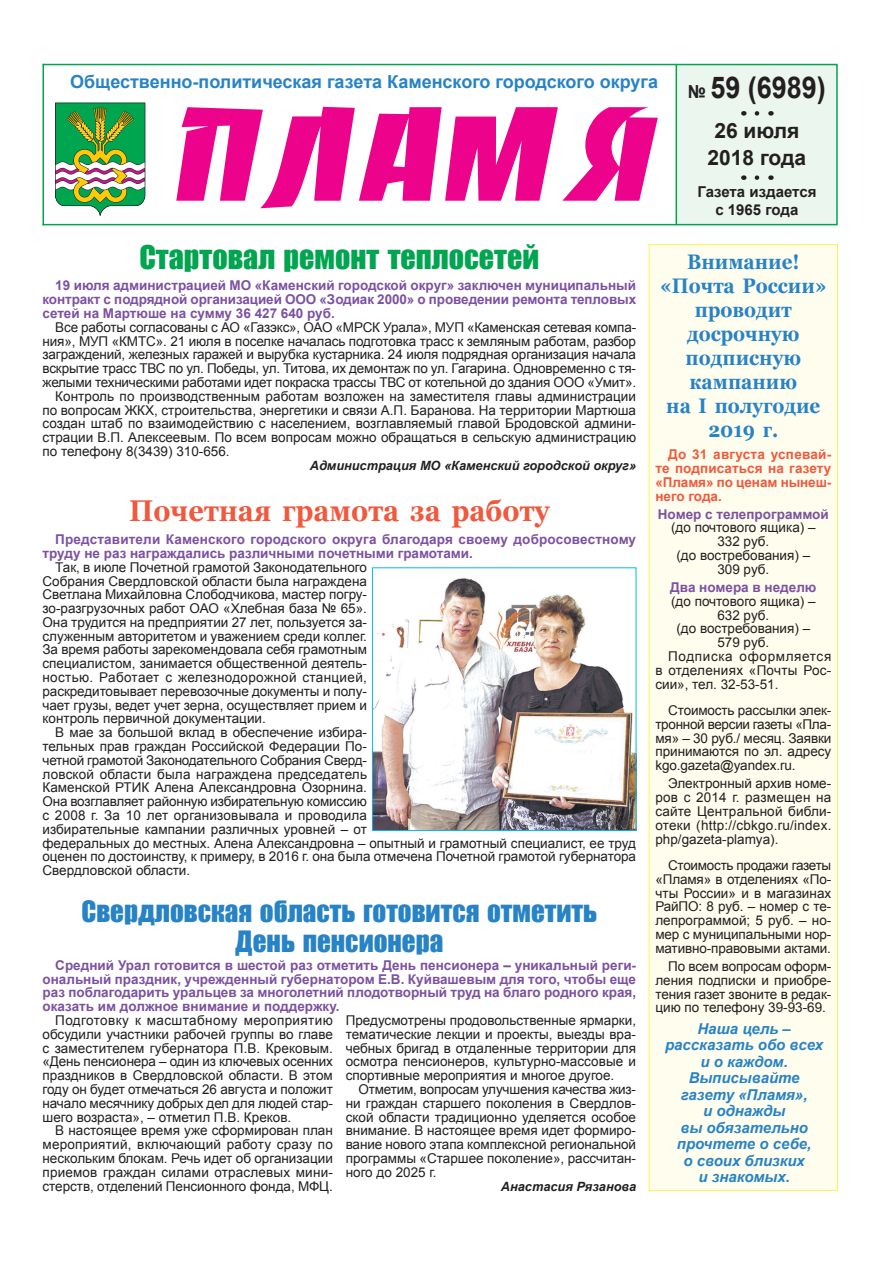
<style>
.page{position:relative;width:893px;height:1263px;background:#fff}
.page>*{position:absolute;margin:0;border:0;box-sizing:border-box;transform-origin:0 0}
.t1{font:120px "Banco Normal";letter-spacing:-.025em;color:#ed028c;scale:1.15 1}
.t2{font:30px "Impact";color:#00a54f}
.t3{font:700 30px "Georgia";color:#f0593e;scale:.9 1}
.t4{font:700 30px "Arial";color:#231f20;scale:.9 1}
.t5{font:27px/30px "Impact";color:#2783c5;text-align:center}
.t6{font:700 21px/24px "Georgia";color:#2783c5;text-align:center;scale:.9 1}
.t7{font:700 21px/27px "Arial";color:#231f20;text-align:center}
.t8{font:700 18px "Arial";color:#2783c5}
.t9{font:italic 700 15px/16.5px "Arial";color:#2783c5;text-align:center}
.t10{font:700 15px "Arial";color:#231f20}
.t11{font:13.5px/13.8px "Arial";color:#231f20;text-align:justify}
.t12{font:700 13.5px/13.8px "Arial";color:#7c51a1;text-align:justify}
.t13{font:700 13.5px/13.8px "Arial";letter-spacing:.005em;color:#f0593e;text-align:justify}
.t14{font:13.5px "Arial";letter-spacing:.02em;color:#231f20}
.t15{font:13.5px "Arial";letter-spacing:.05em;color:#231f20}
.t16{font:italic 700 12.75px "Arial";color:#231f20}
.s1{font-size:18px}
</style>
<div class="page">
<div style="left:649px;top:244px;width:189px;height:947px;background:#fffdee;border:1px solid #fff34f"></div>
<div style="left:676px;top:64px;width:162px;height:161px;background:#ebf6ee;border:2px solid #00a54f"></div>
<hr style="left:43px;top:64px;width:633px;height:1px;background:#00a54f">
<hr style="left:43px;top:224px;width:633px;height:1px;background:#00a54f">
<svg style="left:757px;top:175px;width:3px;height:5px"></svg>
<svg style="left:757px;top:111px;width:3px;height:5px"></svg>
<svg style="left:55px;top:103px;width:90px;height:113px"></svg>
<hr style="left:43px;top:64px;width:1px;height:161px;background:#00a54f">
<img style="left:374px;top:578px;width:260px;height:251px">
<div style="left:372px;top:568px;width:264px;height:263px;border:1px solid #00baf1"></div>
<h3 class="t8" style="left:70px;top:69px;width:590px">Общественно-политическая газета Каменского городского округа</h3>
<h2 class="t4" style="left:688px;top:67px;width:155px"><span class="s1">№</span> 59 (6989)</h2>
<h3 class="t7" style="left:708px;top:118px;width:100px">26 июля<br>2018 года</h3>
<p class="t10" style="left:697px;top:182px;width:121px">Газета издается</p>
<h1 class="t1" style="left:165px;top:83px;width:433px">ПЛАМЯ</h1>
<p class="t10" style="left:715px;top:200px;width:84px">с 1965 года</p>
<h2 class="t2" style="left:139px;top:234px;width:401px">Стартовал ремонт теплосетей</h2>
<p class="t12" style="left:43px;top:279px;width:595px;text-indent:13px">19 июля администрацией МО «Каменский городской округ» заключен муниципальный контракт с подрядной организацией ООО «Зодиак 2000» о проведении ремонта тепловых сетей на Мартюше на сумму 36 427 640 руб.</p>
<p class="t11" style="left:55px;top:320px;width:582px">Все работы согласованы с АО «Газэкс», ОАО «МРСК Урала», МУП «Каменская сетевая компа-</p>
<p class="t11" style="left:43px;top:334px;width:595px">ния», МУП «КМТС». 21 июля в поселке началась подготовка трасс к земляным работам, разбор</p>
<p class="t11" style="left:43px;top:348px;width:595px">заграждений, железных гаражей и вырубка кустарника. 24 июля подрядная организация начала</p>
<p class="t11" style="left:43px;top:362px;width:595px">вскрытие трасс ТВС по ул. Победы, ул. Титова, их демонтаж по ул. Гагарина. Одновременно с тя-</p>
<p class="t11" style="left:43px;top:375px;width:595px">желыми техническими работами идет покраска трассы ТВС от котельной до здания ООО «Умит».</p>
<p class="t11" style="left:55px;top:389px;width:582px">Контроль по производственным работам возложен на заместителя главы администрации</p>
<p class="t11" style="left:43px;top:403px;width:595px">по вопросам ЖКХ, строительства, энергетики и связи А.П. Баранова. На территории Мартюша</p>
<p class="t11" style="left:43px;top:417px;width:595px">создан штаб по взаимодействию с населением, возглавляемый главой Бродовской админи-</p>
<p class="t11" style="left:43px;top:431px;width:595px">страции В.П. Алексеевым. По всем вопросам можно обращаться в сельскую администрацию</p>
<p class="t11" style="left:43px;top:444px;width:189px">по телефону 8(3439) 310-656.</p>
<p class="t16" style="left:310px;top:457px;width:328px">Администрация МО «Каменский городской округ»</p>
<h2 class="t3" style="left:129px;top:492px;width:469px">Почетная грамота за работу</h2>
<p class="t12" style="left:43px;top:533px;width:595px;text-indent:13px">Представители Каменского городского округа благодаря своему добросовестному труду не раз награждались различными почетными грамотами.</p>
<p class="t11" style="left:43px;top:560px;width:326px;text-indent:13px">Так, в июле Почетной грамотой Законодательного Собрания Свердловской области была награждена Светлана Михайловна Слободчикова, мастер погру&shy;зо-разгрузочных работ ОАО «Хлебная база № 65».<br>Она трудится на предприятии 27 лет, пользуется за&shy;служенным авторитетом и уважением среди коллег.<br>За время работы зарекомендовала себя грамотным специалистом, занимается общественной деятель&shy;ностью. Работает с железнодорожной станцией, раскредитовывает перевозочные документы и полу&shy;чает грузы, ведет учет зерна, осуществляет прием и контроль первичной документации.</p>
<p class="t11" style="left:43px;top:726px;width:595px;text-align:left;text-indent:13px">В мае за большой вклад в обеспечение избира-<br>тельных прав граждан Российской Федерации По-<br>четной грамотой Законодательного Собрания Сверд-<br>ловской области была награждена председатель<br>Каменской РТИК Алена Александровна Озорнина.<br>Она возглавляет районную избирательную комиссию<br>с 2008 г. За 10 лет организовывала и проводила<br>избирательные кампании различных уровней – от<br>федеральных до местных. Алена Александровна – опытный и грамотный специалист, ее труд оценен по достоинству, к примеру, в 2016 г. она была отмечена Почетной грамотой губернатора Свердловской области.</p>
<h3 class="t5" style="left:81px;top:895px;width:517px">Свердловская область готовится отметить<br>День пенсионера</h3>
<p class="t12" style="left:43px;top:959px;width:595px;text-indent:13px">Средний Урал готовится в шестой раз отметить День пенсионера – уникальный реги&shy;ональный праздник, учрежденный губернатором Е.В. Куйвашевым для того, чтобы еще раз поблагодарить уральцев за многолетний плодотворный труд на благо родного края, оказать им должное внимание и поддержку.</p>
<p class="t11" style="left:43px;top:1013px;width:292px;text-indent:13px">Подготовку к масштабному мероприятию обсудили участники рабочей группы во главе с заместителем губернатора П.В. Крековым. «День пенсионера – один из ключевых осенних праздников в Свердловской области. В этом году он будет отмечаться 26 августа и положит начало месячнику добрых дел для людей стар&shy;шего возраста», – отметил П.В. Креков.</p>
<p class="t11" style="left:43px;top:1124px;width:292px;text-indent:13px">В настоящее время уже сформирован план мероприятий, включающий работу сразу по нескольким блокам. Речь идет об организации приемов граждан силами отраслевых мини&shy;стерств, отделений Пенсионного фонда, МФЦ.</p>
<p class="t11" style="left:346px;top:1013px;width:292px">Предусмотрены продовольственные ярмарки, тематические лекции и проекты, выезды вра&shy;чебных бригад в отдаленные территории для осмотра пенсионеров, культурно-массовые и спортивные мероприятия и многое другое.</p>
<p class="t11" style="left:346px;top:1082px;width:292px;text-indent:13px">Отметим, вопросам улучшения качества жиз&shy;ни граждан старшего поколения в Свердлов&shy;ской области традиционно уделяется особое внимание. В настоящее время идет формиро&shy;вание нового этапа комплексной региональной программы «Старшее поколение», рассчитан&shy;ного до 2025 г.</p>
<p class="t16" style="left:501px;top:1178px;width:137px">Анастасия Рязанова</p>
<h3 class="t6" style="left:660px;top:250px;width:186px">Внимание! «Почта России» проводит досрочную подписную кампанию<br>на I полугодие<br>2019 г.</h3>
<p class="t13" style="left:655px;top:448px;width:177px;text-indent:13px">До 31 августа успевай&shy;те подписаться на газету «Пламя» по ценам нынеш&shy;него года.</p>
<p class="t12" style="left:658px;top:507px;width:172px">Номер с телепрограммой</p>
<p class="t11" style="left:671px;top:521px;width:146px;text-align:center">(до почтового ящика) –<br>332 руб.<br>(до востребования) –<br>309 руб.</p>
<p class="t12" style="left:670px;top:581px;width:148px">Два номера в неделю</p>
<p class="t11" style="left:671px;top:594px;width:146px">(до почтового ящика) –</p>
<p class="t11" style="left:717px;top:608px;width:54px">632 руб.</p>
<p class="t11" style="left:676px;top:622px;width:135px">(до востребования) –</p>
<p class="t11" style="left:717px;top:636px;width:54px">579 руб.</p>
<p class="t15" style="left:668px;top:647px;width:165px">Подписка оформляется</p>
<p class="t14" style="left:655px;top:661px;width:177px">в отделениях «Почты Рос-</p>
<p class="t11" style="left:655px;top:677px;width:125px">сии», тел. 32-53-51.</p>
<p class="t11" style="left:655px;top:703px;width:177px;text-indent:13px">Стоимость рассылки элек&shy;тронной версии газеты «Пла&shy;мя» – 30 руб./ месяц. Заявки принимаются по эл. адресу kgo.gazeta@yandex.ru.</p>
<p class="t11" style="left:655px;top:777px;width:177px;text-indent:13px">Электронный архив номе&shy;ров с 2014 г. размещен на сайте Центральной библи&shy;отеки (http://cbkgo.ru/index. php/gazeta-plamya).</p>
<p class="t11" style="left:655px;top:858px;width:177px;text-indent:13px">Стоимость продажи газеты «Пламя» в отделениях «По&shy;чты России» и в магазинах РайПО: 8 руб. – номер с те&shy;лепрограммой; 5 руб. – но&shy;мер с муниципальными нор&shy;мативно-правовыми актами.</p>
<p class="t11" style="left:655px;top:959px;width:177px;text-indent:13px">По всем вопросам оформ&shy;ления подписки и приобре&shy;тения газет звоните в редак&shy;цию по телефону 39-93-69.</p>
<p class="t9" style="left:665px;top:1020px;width:160px">Наша цель – рассказать обо всех и о каждом.<br>Выписывайте газету «Пламя»,<br>и однажды<br>вы обязательно прочтете о себе,<br>о своих близких<br>и знакомых.</p>
</div>
